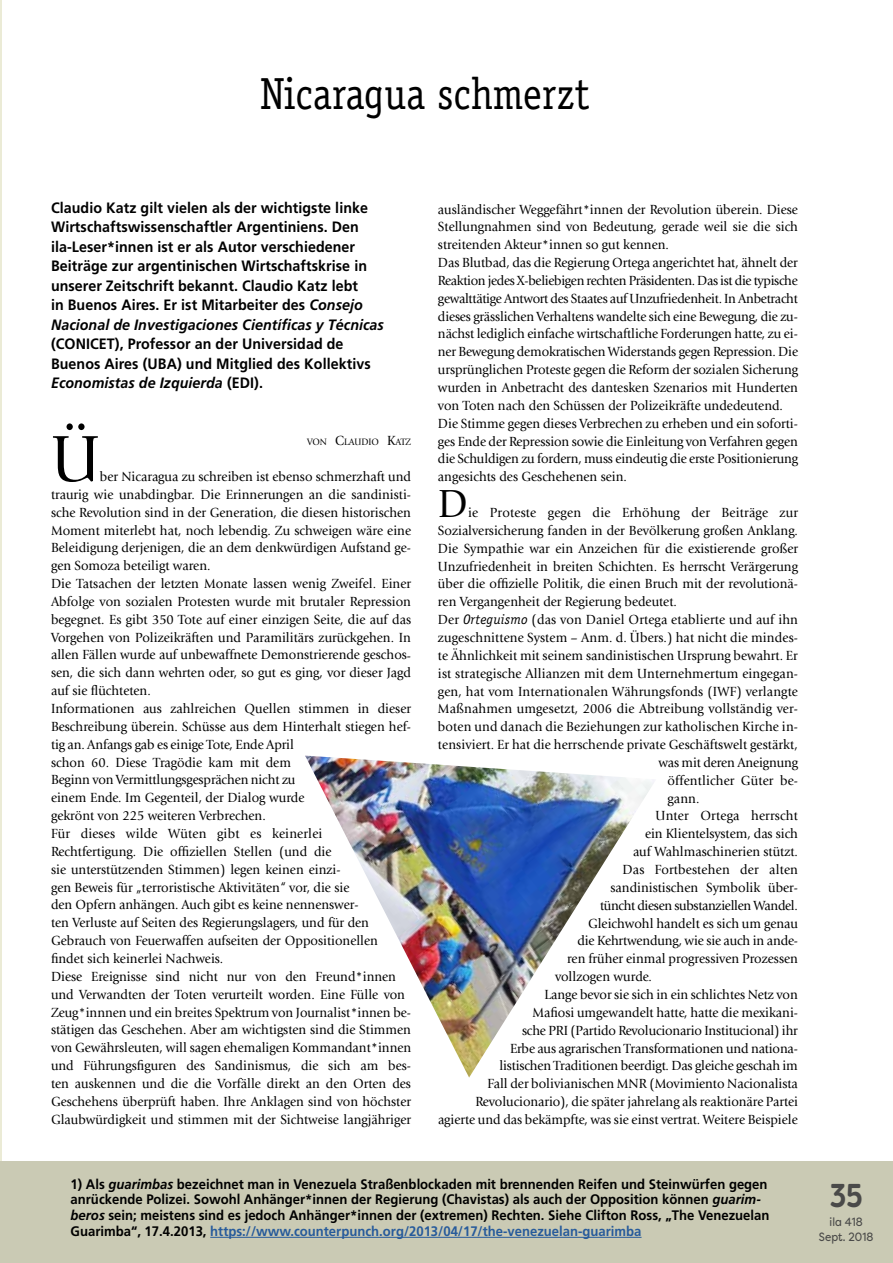
<style>
.page{position:relative;width:893px;height:1263px;background:#fff}
.page>*{position:absolute;margin:0;border:0;box-sizing:border-box;transform-origin:0 0}
.t1{font:67.95px "Giovanni";color:#000;scale:.95 1}
.t2{font:45px "Officina Serif";letter-spacing:.005em;color:#000;scale:.9 1}
.t3{font:40.8px "Giovanni";color:#000;scale:.95 1}
.t4{font:700 33px "Filson Soft";color:#4a4a49;scale:.8 1}
.t5{font:700 15px/19.5px "Frutiger";letter-spacing:.005em;color:#000;scale:.95 1}
.t6{font:13.8px/17.9px "Giovanni";color:#000;scale:.95 1}
.t7{font:700 13.8px/15.8px "Frutiger";color:#000;scale:.95 1}
.t8{font:13.8px "Giovanni";letter-spacing:-.025em;color:#000;scale:.95 1}
.t9{font:12px/15px "Filson Soft";letter-spacing:.005em;color:#4a4a49;text-align:center;scale:.88 1}
.t10{font:9.6px "Giovanni";color:#000;scale:.95 1}
.s1{font-style:italic}
.s2{font-size:13.8px}
.s3{font-family:"Officina Serif";font-style:italic}
.s4{color:#275b9b}
</style>
<div class="page">
<div style="left:0;top:1161px;width:893px;height:102px;background:#cacab4"></div>
<hr style="left:0;top:0;width:1px;height:1161px;background:#ebebd6">
<hr style="left:210px;top:1237px;width:432px;height:1px;background:#275b9b">
<img style="left:305px;top:755px;width:349px;height:322px">
<h2 class="t2" style="left:261px;top:67px;width:367px">Nicaragua schmerzt</h2>
<p class="t5" style="left:51px;top:198px;width:352px">Claudio Katz gilt vielen als der wichtigste linke Wirtschaftswissenschaftler Argentiniens. Den ila-Leser*innen ist er als Autor verschiedener Beiträge zur argentinischen Wirtschaftskrise in unserer Zeitschrift bekannt. Claudio Katz lebt<br>in Buenos Aires. Er ist Mitarbeiter des <span class="s1">Consejo Nacional de Investigaciones Científicas y Técnicas</span></p>
<p class="t5" style="left:51px;top:334px;width:338px">(CONICET), Professor an der Universidad de<br>Buenos Aires (UBA) und Mitglied des Kollektivs<br><span class="s1">Economistas de Izquierda</span> (EDI).</p>
<h1 class="t1" style="left:51px;top:421px;width:53px">Ü</h1>
<p class="t10" style="left:307px;top:437px;width:111px">VON <span class="s2">C</span>LAUDIO <span class="s2">K</span>ATZ</p>
<p class="t6" style="left:51px;top:468px;width:381px;text-indent:49px">ber Nicaragua zu schreiben ist ebenso schmerzhaft und traurig wie unabdingbar. Die Erinnerungen an die sandinisti&shy;sche Revolution sind in der Generation, die diesen historischen Moment miterlebt hat, noch lebendig. Zu schweigen wäre eine Beleidigung derjenigen, die an dem denkwürdigen Aufstand ge&shy;gen Somoza beteiligt waren.<br>Die Tatsachen der letzten Monate lassen wenig Zweifel. Einer Abfolge von sozialen Protesten wurde mit brutaler Repression begegnet. Es gibt 350 Tote auf einer einzigen Seite, die auf das Vorgehen von Polizeikräften und Paramilitärs zurückgehen. In allen Fällen wurde auf unbewaffnete Demonstrierende geschos&shy;sen, die sich dann wehrten oder, so gut es ging, vor dieser Jagd auf sie flüchteten.<br>Informationen aus zahlreichen Quellen stimmen in dieser Beschreibung überein. Schüsse aus dem Hinterhalt stiegen hef&shy;tig an. Anfangs gab es einige Tote, Ende April<br>schon 60. Diese Tragödie kam mit dem<br>Beginn von Vermittlungsgesprächen nicht zu<br>einem Ende. Im Gegenteil, der Dialog wurde<br>gekrönt von 225 weiteren Verbrechen.<br>Für dieses wilde Wüten gibt es keinerlei<br>Rechtfertigung. Die offiziellen Stellen (und die<br>sie unterstützenden Stimmen) legen keinen einzi-<br>gen Beweis für „terroristische Aktivitäten“ vor, die sie<br>den Opfern anhängen. Auch gibt es keine nennenswer-<br>ten Verluste auf Seiten des Regierungslagers, und für den Gebrauch von Feuerwaffen aufseiten der Oppositionellen findet sich keinerlei Nachweis.<br>Diese Ereignisse sind nicht nur von den Freund*innen und Verwandten der Toten verurteilt worden. Eine Fülle von Zeug*innnen und ein breites Spektrum von Journalist*innen be&shy;stätigen das Geschehen. Aber am wichtigsten sind die Stimmen von Gewährsleuten, will sagen ehemaligen Kommandant*innen und Führungsfiguren des Sandinismus, die sich am bes&shy;ten auskennen und die die Vorfälle direkt an den Orten des Geschehens überprüft haben. Ihre Anklagen sind von höchster Glaubwürdigkeit und stimmen mit der Sichtweise langjähriger</p>
<p class="t6" style="left:438px;top:200px;width:381px">ausländischer Weggefährt*innen der Revolution überein. Diese Stellungnahmen sind von Bedeutung, gerade weil sie die sich streitenden Akteur*innen so gut kennen.<br>Das Blutbad, das die Regierung Ortega angerichtet hat, ähnelt der Reaktion jedes X-beliebigen rechten Präsidenten. Das ist die typische gewalttätige Antwort des Staates auf Unzufriedenheit. In Anbetracht dieses grässlichen Verhaltens wandelte sich eine Bewegung, die zu&shy;nächst lediglich einfache wirtschaftliche Forderungen hatte, zu ei&shy;ner Bewegung demokratischen Widerstands gegen Repression. Die ursprünglichen Proteste gegen die Reform der sozialen Sicherung wurden in Anbetracht des dantesken Szenarios mit Hunderten von Toten nach den Schüssen der Polizeikräfte undedeutend.<br>Die Stimme gegen dieses Verbrechen zu erheben und ein soforti&shy;ges Ende der Repression sowie die Einleitung von Verfahren gegen die Schuldigen zu fordern, muss eindeutig die erste Positionierung angesichts des Geschehenen sein.</p>
<h3 class="t3" style="left:438px;top:481px;width:33px">D</h3>
<p class="t6" style="left:468px;top:504px;width:349px">ie Proteste gegen die Erhöhung der Beiträge zur</p>
<p class="t6" style="left:438px;top:521px;width:380px">Sozialversicherung fanden in der Bevölkerung großen Anklang.</p>
<p class="t6" style="left:438px;top:539px;width:380px">Die Sympathie war ein Anzeichen für die existierende großer</p>
<p class="t6" style="left:438px;top:557px;width:380px">Unzufriedenheit in breiten Schichten. Es herrscht Verärgerung</p>
<p class="t6" style="left:438px;top:575px;width:380px">über die offizielle Politik, die einen Bruch mit der revolutionä-</p>
<p class="t6" style="left:438px;top:593px;width:253px">ren Vergangenheit der Regierung bedeutet.</p>
<p class="t6" style="left:438px;top:611px;width:380px">Der <span class="s3">Orteguismo</span> (das von Daniel Ortega etablierte und auf ihn</p>
<p class="t6" style="left:438px;top:629px;width:380px">zugeschnittene System – Anm. d. Übers.) hat nicht die mindes-</p>
<p class="t6" style="left:438px;top:646px;width:380px">te Ähnlichkeit mit seinem sandinistischen Ursprung bewahrt. Er</p>
<p class="t6" style="left:438px;top:664px;width:380px">ist strategische Allianzen mit dem Unternehmertum eingegan-</p>
<p class="t6" style="left:438px;top:682px;width:380px">gen, hat vom Internationalen Währungsfonds (IWF) verlangte</p>
<p class="t6" style="left:438px;top:700px;width:380px">Maßnahmen umgesetzt, 2006 die Abtreibung vollständig ver-</p>
<p class="t6" style="left:438px;top:718px;width:380px">boten und danach die Beziehungen zur katholischen Kirche in-</p>
<p class="t6" style="left:438px;top:736px;width:380px">tensiviert. Er hat die herrschende private Geschäftswelt gestärkt,</p>
<p class="t6" style="left:658px;top:754px;width:148px">was mit deren Aneignung</p>
<p class="t6" style="left:667px;top:771px;width:139px">öffentlicher Güter be-</p>
<p class="t6" style="left:667px;top:789px;width:35px">gann.</p>
<p class="t6" style="left:655px;top:807px;width:152px">Unter Ortega herrscht</p>
<p class="t6" style="left:645px;top:825px;width:163px">ein Klientelsystem, das sich</p>
<p class="t6" style="left:633px;top:843px;width:175px">auf Wahlmaschinerien stützt.</p>
<p class="t6" style="left:622px;top:861px;width:186px">Das Fortbestehen der alten</p>
<p class="t6" style="left:610px;top:878px;width:199px">sandinistischen Symbolik über-</p>
<p class="t8" style="left:600px;top:897px;width:210px">tüncht diesen substanziellen Wandel.</p>
<p class="t6" style="left:588px;top:914px;width:223px">Gleichwohl handelt es sich um genau</p>
<p class="t6" style="left:577px;top:932px;width:234px">die Kehrtwendung, wie sie auch in ande-</p>
<p class="t6" style="left:567px;top:950px;width:245px">ren früher einmal progressiven Prozessen</p>
<p class="t6" style="left:555px;top:968px;width:103px">vollzogen wurde.</p>
<p class="t6" style="left:544px;top:986px;width:268px">Lange bevor sie sich in ein schlichtes Netz von</p>
<p class="t6" style="left:532px;top:1003px;width:281px">Mafiosi umgewandelt hatte, hatte die mexikani-</p>
<p class="t6" style="left:522px;top:1021px;width:292px">sche PRI (Partido Revolucionario Institucional) ihr</p>
<p class="t6" style="left:510px;top:1039px;width:305px">Erbe aus agrarischen Transformationen und nationa-</p>
<p class="t6" style="left:499px;top:1057px;width:316px">listischen Traditionen beerdigt. Das gleiche geschah im</p>
<p class="t6" style="left:487px;top:1075px;width:328px">Fall der bolivianischen MNR (Movimiento Nacionalista</p>
<p class="t6" style="left:475px;top:1093px;width:341px">Revolucionario), die später jahrelang als reaktionäre Partei</p>
<p class="t6" style="left:438px;top:1111px;width:380px">agierte und das bekämpfte, was sie einst vertrat. Weitere Beispiele</p>
<p class="t7" style="left:71px;top:1176px;width:737px">1) Als <span class="s1">guarimbas</span> bezeichnet man in Venezuela Straßenblockaden mit brennenden Reifen und Steinwürfen gegen anrückende Polizei. Sowohl Anhänger*innen der Regierung (Chavistas) als auch der Opposition können <span class="s1">guarim&shy;beros</span> sein; meistens sind es jedoch Anhänger*innen der (extremen) Rechten. Siehe Clifton Ross, „The Venezuelan Guarimba“, 17.4.2013, <span class="s4">https://www.counterpunch.org/2013/04/17/the-venezuelan-guarimba</span></p>
<h3 class="t4" style="left:830px;top:1174px;width:43px">35</h3>
<p class="t9" style="left:819px;top:1215px;width:63px">ila 418<br>Sept. 2018</p>
</div>
